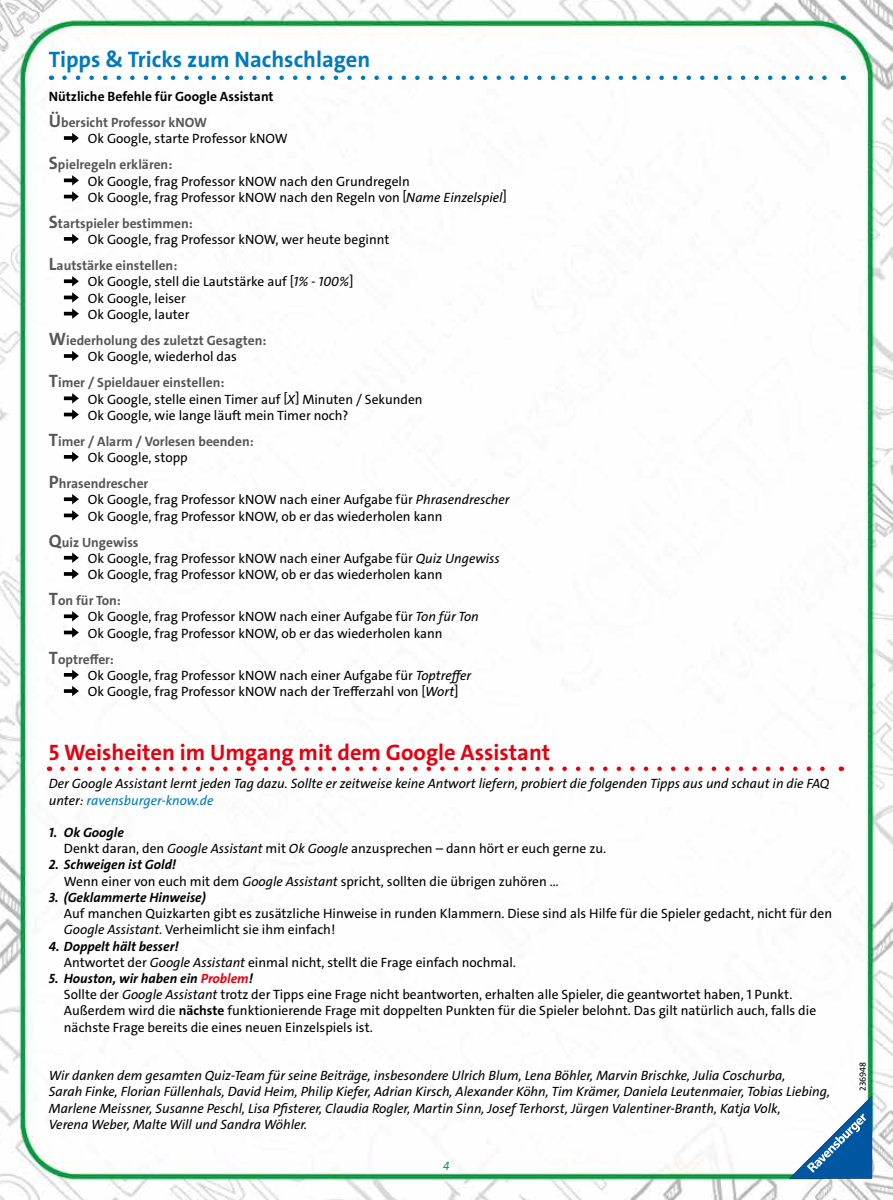
<style>
.page{position:relative;width:893px;height:1200px;background:#fff}
.page>*{position:absolute;margin:0;border:0;box-sizing:border-box;transform-origin:0 0}
.t1{font:700 22.5px "The Sans C4 s";color:#e7000e}
.t2{font:700 22.5px "The Sans C4 s";color:#0079be}
.t3{font:13.5px/16.2px "The Sans C4 s";color:#000}
.t4{font:italic 13.5px/16.2px "The Sans C4 s";color:#000}
.t5{font:700 13.5px/16.2px "The Sans C4 s";color:#555756}
.t6{font:700 13.5px/26.1px "The Sans C4 s";color:#000}
.t7{font:italic 700 13.5px "The Sans C4 s";color:#000}
.t8{font:italic 12px "The Sans C4 s";color:#009f43}
.t9{font:9px "The Sans C4 s";color:#000}
.s1{font-size:18px;color:#555756}
.s2{color:#555756}
.s3{font-weight:700;font-size:18px;color:#555756}
.s4{font-weight:700;color:#555756}
.s5{font-family:"Helvetica Neue"}
.s6{font-style:italic}
.s7{font-size:18px}
.s8{font-weight:400;color:#000}
.s9{color:#0079be}
.s10{font-weight:700;font-style:italic}
.s11{font-weight:700;font-style:italic;color:#e7000e}
.s12{font-weight:700}
</style>
<div class="page">
<img style="left:0;top:0;width:893px;height:1199px">
<svg style="left:789px;top:1095px;width:83px;height:83px"></svg>
<svg style="left:64px;top:133px;width:15px;height:10px"></svg>
<svg style="left:64px;top:175px;width:15px;height:10px"></svg>
<svg style="left:64px;top:191px;width:15px;height:11px"></svg>
<svg style="left:64px;top:234px;width:15px;height:10px"></svg>
<svg style="left:64px;top:276px;width:15px;height:10px"></svg>
<svg style="left:64px;top:292px;width:15px;height:10px"></svg>
<svg style="left:64px;top:308px;width:15px;height:11px"></svg>
<svg style="left:64px;top:351px;width:15px;height:10px"></svg>
<svg style="left:64px;top:393px;width:15px;height:10px"></svg>
<svg style="left:64px;top:409px;width:15px;height:10px"></svg>
<svg style="left:64px;top:451px;width:15px;height:11px"></svg>
<svg style="left:64px;top:494px;width:15px;height:10px"></svg>
<svg style="left:64px;top:510px;width:15px;height:10px"></svg>
<svg style="left:64px;top:552px;width:15px;height:27px"></svg>
<svg style="left:64px;top:611px;width:15px;height:10px"></svg>
<svg style="left:64px;top:627px;width:15px;height:10px"></svg>
<svg style="left:64px;top:669px;width:15px;height:27px"></svg>
<svg style="left:64px;top:75px;width:772px;height:5px"></svg>
<svg style="left:62px;top:766px;width:772px;height:4px"></svg>
<h1 class="t2" style="left:49px;top:45px;width:323px">Tipps &amp; Tricks zum Nachschlagen</h1>
<p class="t6" style="left:49px;top:83px;width:226px">Nützliche Befehle für Google Assistant<br><span class="s1">Ü</span><span class="s2">bersicht Professor kNOW</span></p>
<p class="t3" style="left:49px;top:126px;width:240px;line-height:26.1px;text-indent:39px">Ok Google, starte Professor kNOW<br><span class="s3">S</span><span class="s4">pielregeln erklären:</span></p>
<p class="t3" style="left:88px;top:173px;width:421px">Ok Google, frag Professor kNOW nach den Grundregeln<br>Ok Google, frag Professor kNOW nach den Regeln von <span class="s5">[</span><span class="s6">Name Einzelspiel</span>]</p>
<p class="t3" style="left:88px;top:215px;width:303px;text-indent:-39px"><span class="s3">S</span><span class="s4">tartspieler bestimmen:<br></span>Ok Google, frag Professor kNOW, wer heute beginnt</p>
<p class="t3" style="left:88px;top:257px;width:267px;text-indent:-39px"><span class="s3">L</span><span class="s4">autstärke einstellen:<br></span>Ok Google, stell die Lautstärke auf <span class="s5">[</span><span class="s6">1% - 100%</span>]<br>Ok Google, leiser<br>Ok Google, lauter</p>
<p class="t5" style="left:88px;top:332px;width:180px;text-indent:-39px"><span class="s7">W</span>iederholung des zuletzt Gesagten:<br><span class="s8">Ok Google, wiederhol das</span></p>
<p class="t3" style="left:88px;top:374px;width:336px;text-indent:-39px"><span class="s3">T</span><span class="s4">imer / Spieldauer einstellen:<br></span>Ok Google, stelle einen Timer auf <span class="s5">[</span><span class="s6">X</span>] Minuten / Sekunden<br>Ok Google, wie lange läuft mein Timer noch?</p>
<p class="t5" style="left:88px;top:433px;width:167px;text-indent:-39px"><span class="s7">T</span>imer / Alarm / Vorlesen beenden:<br><span class="s8">Ok Google, stopp</span></p>
<p class="t3" style="left:88px;top:475px;width:423px;text-indent:-39px"><span class="s3">P</span><span class="s4">hrasendrescher<br></span>Ok Google, frag Professor kNOW nach einer Aufgabe für <span class="s6">Phrasendrescher<br></span>Ok Google, frag Professor kNOW, ob er das wiederholen kann</p>
<p class="t3" style="left:88px;top:534px;width:413px;text-indent:-39px"><span class="s3">Q</span><span class="s4">uiz Ungewiss<br></span>Ok Google, frag Professor kNOW nach einer Aufgabe für <span class="s6">Quiz Ungewiss<br></span>Ok Google, frag Professor kNOW, ob er das wiederholen kann</p>
<p class="t3" style="left:88px;top:592px;width:392px;text-indent:-39px"><span class="s3">T</span><span class="s4">on für Ton:<br></span>Ok Google, frag Professor kNOW nach einer Aufgabe für <span class="s6">Ton für Ton<br></span>Ok Google, frag Professor kNOW, ob er das wiederholen kann</p>
<p class="t3" style="left:88px;top:651px;width:385px;text-indent:-39px"><span class="s3">T</span><span class="s4">optreffer:<br></span>Ok Google, frag Professor kNOW nach einer Aufgabe für <span class="s6">Toptreffer<br></span>Ok Google, frag Professor kNOW nach der Trefferzahl von <span class="s5">[</span><span class="s6">Wort</span>]</p>
<h1 class="t1" style="left:49px;top:738px;width:503px">5 Weisheiten im Umgang mit dem Google Assistant</h1>
<p class="t4" style="left:49px;top:775px;width:782px">Der Google Assistant lernt jeden Tag dazu. Sollte er zeitweise keine Antwort liefern, probiert die folgenden Tipps aus und schaut in die FAQ unter: <span class="s9">ravensburger-know.de</span></p>
<p class="t3" style="left:64px;top:824px;width:544px;text-indent:-15px"><span class="s10">1. Ok Google<br></span>Denkt daran, den <span class="s6">Google Assistant</span> mit <span class="s6">Ok Google</span> anzusprechen – dann hört er euch gerne zu.</p>
<p class="t3" style="left:64px;top:856px;width:496px;text-indent:-15px"><span class="s10">2. Schweigen ist Gold!<br></span>Wenn einer von euch mit dem <span class="s6">Google Assistant</span> spricht, sollten die übrigen zuhören ...</p>
<p class="t7" style="left:49px;top:888px;width:158px">3. (Geklammerte Hinweise)</p>
<p class="t3" style="left:64px;top:905px;width:770px">Auf manchen Quizkarten gibt es zusätzliche Hinweise in runden Klammern. Diese sind als Hilfe für die Spieler gedacht, nicht für den<br><span class="s6">Google Assistant</span>. Verheimlicht sie ihm einfach!</p>
<p class="t3" style="left:64px;top:937px;width:454px;text-indent:-15px"><span class="s10">4. Doppelt hält besser!<br></span>Antwortet der <span class="s6">Google Assistant</span> einmal nicht, stellt die Frage einfach nochmal.</p>
<p class="t3" style="left:64px;top:970px;width:754px;text-indent:-15px"><span class="s10">5. Houston, wir haben ein</span> <span class="s11">Problem</span><span class="s10">!<br></span>Sollte der <span class="s6">Google Assistant</span> trotz der Tipps eine Frage nicht beantworten, erhalten alle Spieler, die geantwortet haben, 1 Punkt.<br>Außerdem wird die <span class="s12">nächste</span> funktionierende Frage mit doppelten Punkten für die Spieler belohnt. Das gilt natürlich auch, falls die nächste Frage bereits die eines neuen Einzelspiels ist.</p>
<p class="t4" style="left:49px;top:1067px;width:783px">Wir danken dem gesamten Quiz-Team für seine Beiträge, insbesondere Ulrich Blum, Lena Böhler, Marvin Brischke, Julia Coschurba,<br>Sarah Finke, Florian Füllenhals, David Heim, Philip Kiefer, Adrian Kirsch, Alexander Köhn, Tim Krämer, Daniela Leutenmaier, Tobias Liebing, Marlene Meissner, Susanne Peschl, Lisa Pfisterer, Claudia Rogler, Martin Sinn, Josef Terhorst, Jürgen Valentiner-Branth, Katja Volk,<br>Verena Weber, Malte Will und Sandra Wöhler.</p>
<p class="t9" style="left:857px;top:1090px;width:30px;rotate:-90deg">236948</p>
<p class="t8" style="left:443px;top:1157px;width:8px">4</p>
</div>
